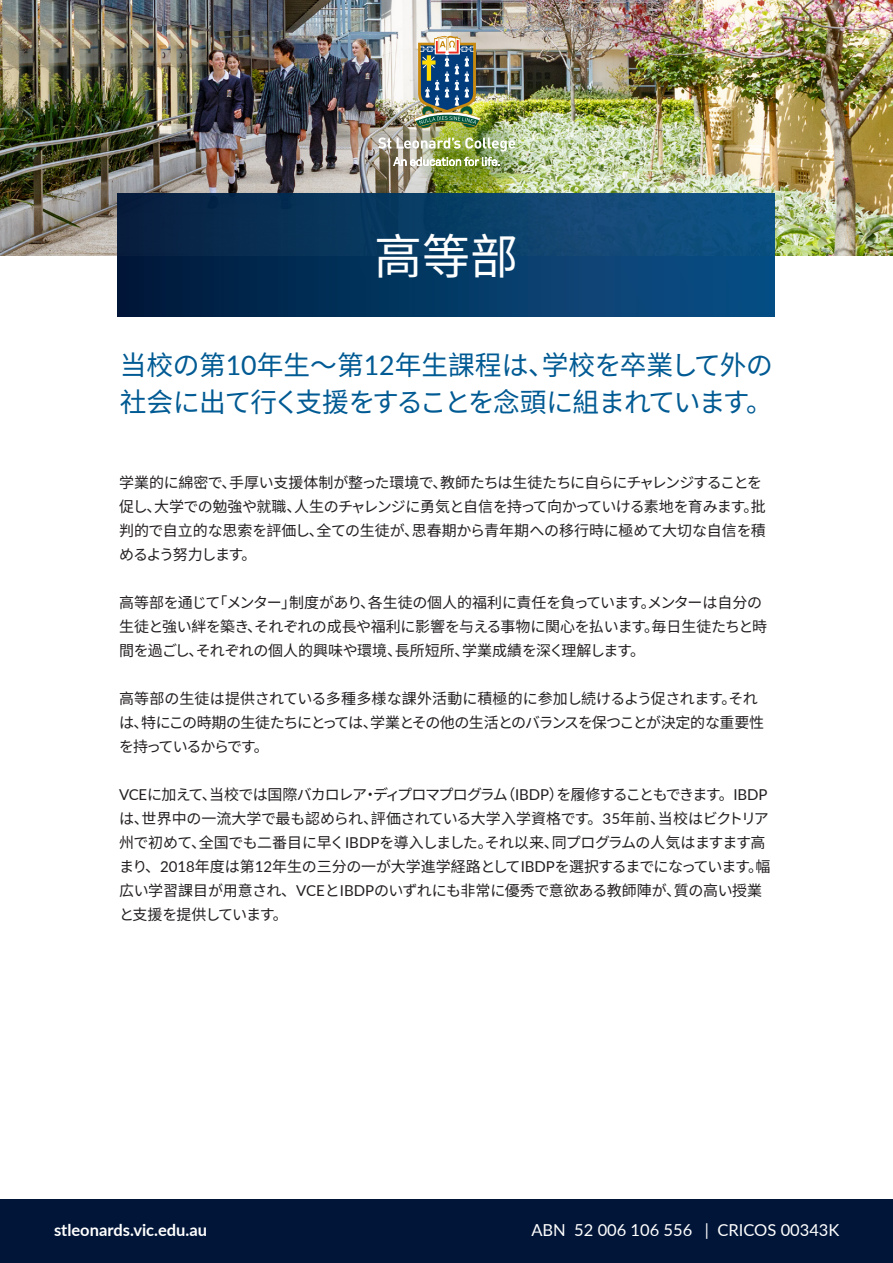
<style>
.page{position:relative;width:893px;height:1263px;background:#fff}
.page>*{position:absolute;margin:0;border:0;box-sizing:border-box;transform-origin:0 0}
.t1{font:48px "Noto Sans CJ Kjp";color:#fff}
.t2{font:27px/37.5px "Noto Sans CJ Kjp";letter-spacing:-.03em;color:#005a93}
.t3{font:16.5px "Lato";color:#fff}
.t4{font:700 16.5px "Lato";color:#fff}
.t5{font:15px/24px "Noto Sans CJ Kjp";letter-spacing:-.03em;color:#231f20}
.s1{font-family:"Lato"}
</style>
<div class="page">
<div style="left:0;top:1199px;width:893px;height:64px;background:#001537"></div>
<img style="left:0;top:0;width:893px;height:255px">
<div style="left:118px;top:193px;width:657px;height:124px;background:linear-gradient(to right,#021e3e,#0f558a)"></div>
<img style="left:413px;top:111px;width:109px;height:82px;border-radius:50%">
<img style="left:413px;top:36px;width:68px;height:94px">
<img style="left:378px;top:137px;width:137px;height:29px">
<p class="t1" style="left:374px;top:230px;width:146px">高等部</p>
<p class="t2" style="left:120px;top:347px;width:654px">当校の第<span class="s1">10</span>年生～第<span class="s1">12</span>年生課程は、学校を卒業して外の社会に出て行く支援をすることを念頭に組まれています。</p>
<p class="t5" style="left:119px;top:471px;width:648px">学業的に綿密で、手厚い支援体制が整った環境で、教師たちは生徒たちに自らにチャレンジすることを促し、大学での勉強や就職、人生のチャレンジに勇気と自信を持って向かっていける素地を育みます。批判的で自立的な思索を評価し、全ての生徒が、思春期から青年期への移行時に極めて大切な自信を積めるよう努力します。</p>
<p class="t5" style="left:119px;top:591px;width:650px">高等部を通じて「メンター」制度があり、各生徒の個人的福利に責任を負っています。メンターは自分の生徒と強い絆を築き、それぞれの成長や福利に影響を与える事物に関心を払います。毎日生徒たちと時間を過ごし、それぞれの個人的興味や環境、長所短所、学業成績を深く理解します。</p>
<p class="t5" style="left:119px;top:687px;width:647px">高等部の生徒は提供されている多種多様な課外活動に積極的に参加し続けるよう促されます。それは、特にこの時期の生徒たちにとっては、学業とその他の生活とのバランスを保つことが決定的な重要性を持っているからです。</p>
<p class="t5" style="left:119px;top:783px;width:653px"><span class="s1">VCE</span>に加えて、当校では国際バカロレア・ディプロマプログラム（<span class="s1">IBDP</span>）を履修することもできます。<span class="s1">IBDP</span>は、世界中の一流大学で最も認められ、評価されている大学入学資格です。<span class="s1">35</span>年前、当校はビクトリア州で初めて、全国でも二番目に早く<span class="s1">IBDP</span>を導入しました。それ以来、同プログラムの人気はますます高まり、<span class="s1">2018</span>年度は第<span class="s1">12</span>年生の三分の一が大学進学経路として<span class="s1">IBDP</span>を選択するまでになっています。幅広い学習課目が用意され、<span class="s1">VCE</span>と<span class="s1">IBDP</span>のいずれにも非常に優秀で意欲ある教師陣が、質の高い授業と支援を提供しています。</p>
<p class="t4" style="left:54px;top:1217px;width:155px">stleonards.vic.edu.au</p>
<p class="t3" style="left:531px;top:1218px;width:309px">ABN 52 006 106 556 | CRICOS 00343K</p>
</div>
